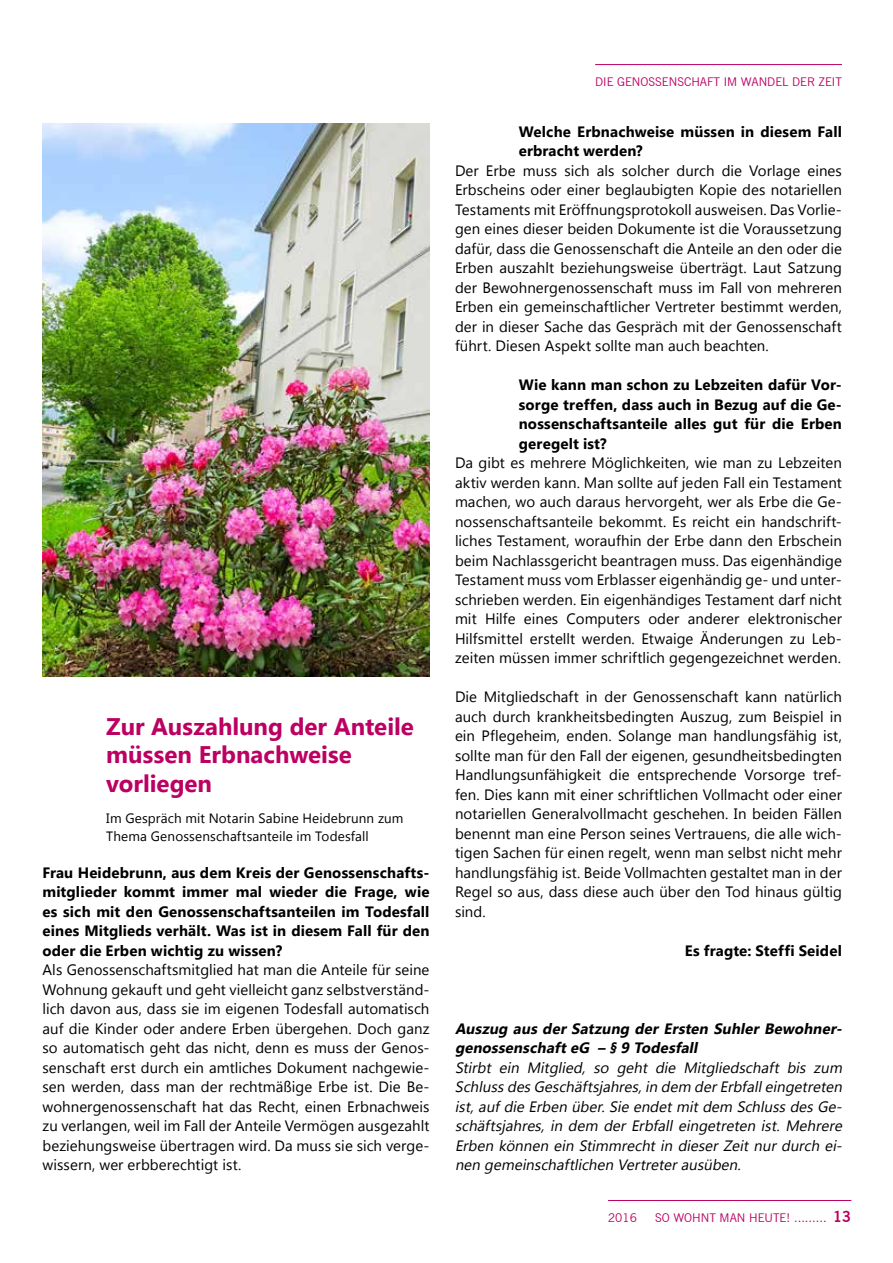
<style>
.page{position:relative;width:893px;height:1263px;background:#fff}
.page>*{position:absolute;margin:0;border:0;box-sizing:border-box;transform-origin:0 0}
.t1{font:700 24px/28.8px "Microsoft New Tai Lue";color:#bc0062}
.t2{font:15px/19.5px "Microsoft New Tai Lue";letter-spacing:.005em;color:#000;text-align:justify}
.t3{font:700 15px/19.5px "Microsoft New Tai Lue";letter-spacing:.01em;color:#000;text-align:justify}
.t4{font:italic 15px/19.5px "Microsoft New Tai Lue";color:#000;text-align:justify}
.t5{font:italic 700 15px/19.5px "Microsoft New Tai Lue";color:#000}
.t6{font:13.5px/18px "Microsoft New Tai Lue";letter-spacing:.01em;color:#000}
.t7{font:12px "News Gothic BT";color:#bc0062}
.s1{font-weight:700;font-size:15px}
</style>
<div class="page">
<hr style="left:595px;top:64px;width:247px;height:1px;background:#bc0062">
<hr style="left:608px;top:1200px;width:243px;height:1px;background:#bc0062">
<img style="left:43px;top:123px;width:386px;height:553px">
<h1 class="t1" style="left:106px;top:714px;width:309px">Zur Auszahlung der Anteile müssen Erbnachweise vorliegen</h1>
<p class="t6" style="left:106px;top:810px;width:299px">Im Gespräch mit Notarin Sabine Heidebrunn zum<br>Thema Genossenschaftsanteile im Todesfall</p>
<p class="t3" style="left:43px;top:864px;width:388px">Frau Heidebrunn, aus dem Kreis der Genossenschafts&shy;mitglieder kommt immer mal wieder die Frage, wie es sich mit den Genossenschaftsanteilen im Todesfall eines Mitglieds verhält. Was ist in diesem Fall für den oder die Erben wichtig zu wissen?</p>
<p class="t2" style="left:43px;top:961px;width:388px">Als Genossenschaftsmitglied hat man die Anteile für seine Wohnung gekauft und geht vielleicht ganz selbstverständ&shy;lich davon aus, dass sie im eigenen Todesfall automatisch auf die Kinder oder andere Erben übergehen. Doch ganz so automatisch geht das nicht, denn es muss der Genos&shy;senschaft erst durch ein amtliches Dokument nachgewie&shy;sen werden, dass man der rechtmäßige Erbe ist. Die Be&shy;wohnergenossenschaft hat das Recht, einen Erbnachweis zu verlangen, weil im Fall der Anteile Vermögen ausgezahlt beziehungsweise übertragen wird. Da muss sie sich verge&shy;wissern, wer erbberechtigt ist.</p>
<p class="t7" style="left:595px;top:74px;width:248px">DIE GENOSSENSCHAFT IM WANDEL DER ZEIT</p>
<p class="t3" style="left:519px;top:123px;width:325px">Welche Erbnachweise müssen in diesem Fall erbracht werden?</p>
<p class="t2" style="left:455px;top:162px;width:388px">Der Erbe muss sich als solcher durch die Vorlage eines Erbscheins oder einer beglaubigten Kopie des notariellen Testaments mit Eröffnungsprotokoll ausweisen. Das Vorlie&shy;gen eines dieser beiden Dokumente ist die Voraussetzung dafür, dass die Genossenschaft die Anteile an den oder die Erben auszahlt beziehungsweise überträgt. Laut Satzung der Bewohnergenossenschaft muss im Fall von mehreren Erben ein gemeinschaftlicher Vertreter bestimmt werden, der in dieser Sache das Gespräch mit der Genossenschaft führt. Diesen Aspekt sollte man auch beachten.</p>
<p class="t3" style="left:519px;top:376px;width:325px">Wie kann man schon zu Lebzeiten dafür Vor&shy;sorge treffen, dass auch in Bezug auf die Ge&shy;nossenschaftsanteile alles gut für die Erben geregelt ist?</p>
<p class="t2" style="left:455px;top:454px;width:388px">Da gibt es mehrere Möglichkeiten, wie man zu Lebzeiten aktiv werden kann. Man sollte auf jeden Fall ein Testament machen, wo auch daraus hervorgeht, wer als Erbe die Ge&shy;nossenschaftsanteile bekommt. Es reicht ein handschrift&shy;liches Testament, woraufhin der Erbe dann den Erbschein beim Nachlassgericht beantragen muss. Das eigenhändige Testament muss vom Erblasser eigenhändig ge- und unter&shy;schrieben werden. Ein eigenhändiges Testament darf nicht mit Hilfe eines Computers oder anderer elektronischer Hilfsmittel erstellt werden. Etwaige Änderungen zu Leb&shy;zeiten müssen immer schriftlich gegengezeichnet werden.</p>
<p class="t2" style="left:455px;top:688px;width:388px">Die Mitgliedschaft in der Genossenschaft kann natürlich auch durch krankheitsbedingten Auszug, zum Beispiel in ein Pflegeheim, enden. Solange man handlungsfähig ist, sollte man für den Fall der eigenen, gesundheitsbedingten Handlungsunfähigkeit die entsprechende Vorsorge tref&shy;fen. Dies kann mit einer schriftlichen Vollmacht oder einer notariellen Generalvollmacht geschehen. In beiden Fällen benennt man eine Person seines Vertrauens, die alle wich&shy;tigen Sachen für einen regelt, wenn man selbst nicht mehr handlungsfähig ist. Beide Vollmachten gestaltet man in der Regel so aus, dass diese auch über den Tod hinaus gültig sind.</p>
<p class="t3" style="left:685px;top:942px;width:159px">Es fragte: Steffi Seidel</p>
<p class="t5" style="left:455px;top:1020px;width:392px">Auszug aus der Satzung der Ersten Suhler Bewohner&shy;genossenschafteG – § 9 Todesfall</p>
<p class="t4" style="left:455px;top:1059px;width:392px">Stirbt ein Mitglied, so geht die Mitgliedschaft bis zum SchlussdesGeschäftsjahres,in dem derErbfalleingetreten ist, auf die Erben über. Sie endet mit dem Schluss des Ge&shy;schäftsjahres, in dem der Erbfall eingetreten ist. Mehrere Erben können ein Stimmrecht in dieser Zeit nur durch ei&shy;nen gemeinschaftlichen Vertreterausüben.</p>
<p class="t7" style="left:608px;top:1210px;width:30px">2016</p>
<p class="t7" style="left:655px;top:1210px;width:198px">SO WOHNT MAN HEUTE! ......... <span class="s1">13</span></p>
</div>
